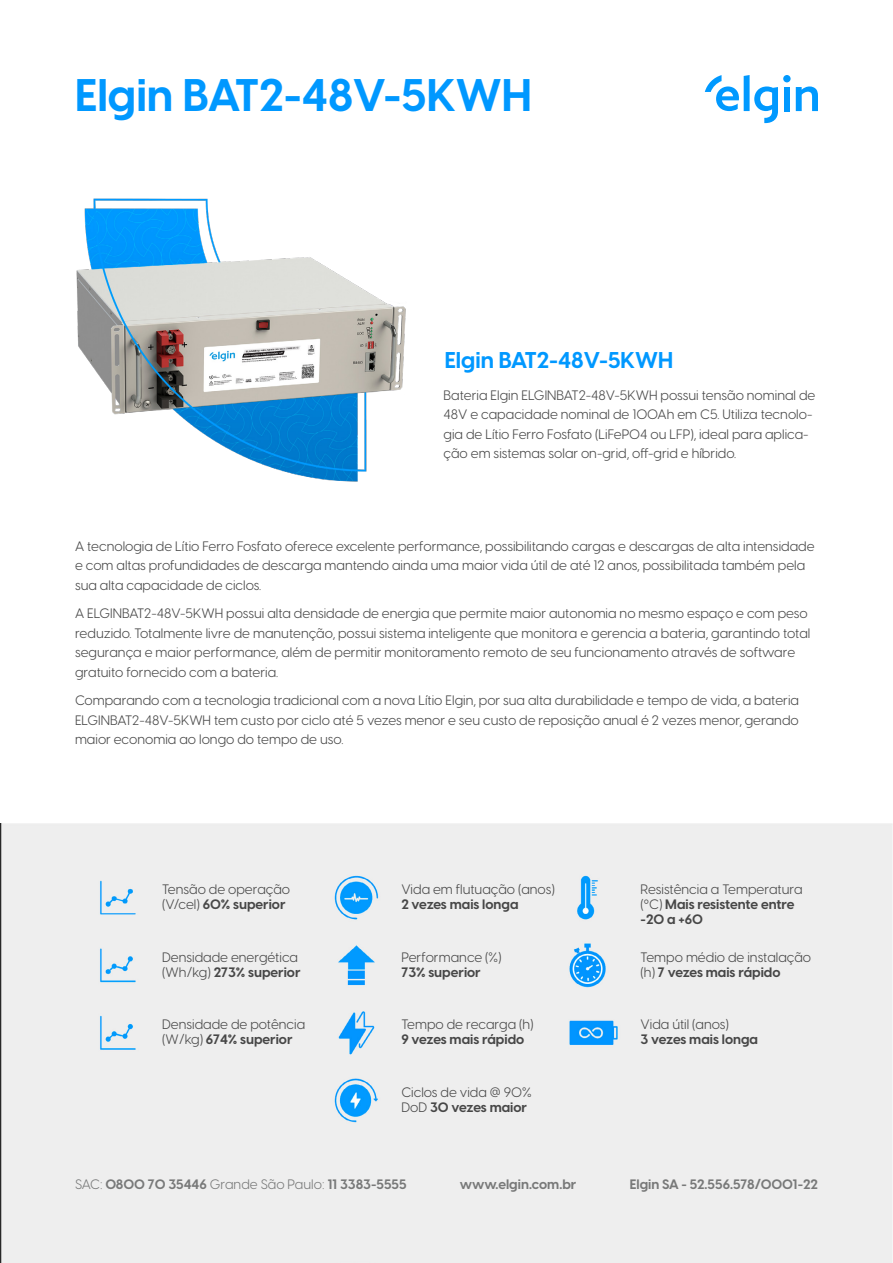
<style>
.page{position:relative;width:893px;height:1263px;background:#fff}
.page>*{position:absolute;margin:0;border:0;box-sizing:border-box;transform-origin:0 0}
.t1{font:700 45px "Visby CF";color:#0098ff}
.t2{font:700 22.5px "Visby CF";color:#0098ff}
.t3{font:13.5px/19.5px "Visby CF";color:#474747}
.t4{font:700 13.5px "Visby CF";color:#787979}
.t5{font:700 13.5px "Visby CF";color:#474747}
.s1{font-weight:700}
.s2{font-weight:400}
</style>
<div class="page">
<div style="left:1px;top:823px;width:891px;height:440px;background:#eee"></div>
<img style="left:76px;top:198px;width:330px;height:284px">
<div style="left:783px;top:75px;width:8px;height:7px;background:#09f;border-radius:50%"></div>
<div style="left:784px;top:87px;width:6px;height:24px;background:#09f"></div>
<svg style="left:796px;top:86px;width:22px;height:25px"></svg>
<svg style="left:705px;top:75px;width:73px;height:48px"></svg>
<h1 class="t1" style="left:75px;top:66px;width:458px">Elgin BAT2-48V-5KWH</h1>
<h2 class="t2" style="left:445px;top:345px;width:230px">Elgin BAT2-48V-5KWH</h2>
<p class="t3" style="left:444px;top:385px;width:373px">Bateria Elgin ELGINBAT2-48V-5KWH possui tensão nominal de 48V e capacidade nominal de 100Ah em C5. Utiliza tecnolo&shy;gia de Lítio Ferro Fosfato (LiFeP04 ou LFP), ideal para aplica&shy;ção em sistemas solar on-grid, off-grid e híbrido.</p>
<p class="t3" style="left:75px;top:536px;width:741px">A tecnologia de Lítio Ferro Fosfato oferece excelente performance, possibilitando cargas e descargas de alta intensidade e com altas profundidades de descarga mantendo ainda uma maior vida útil de até 12 anos, possibilitada também pela sua alta capacidade de ciclos.</p>
<p class="t3" style="left:75px;top:604px;width:737px">A ELGINBAT2-48V-5KWH possui alta densidade de energia que permite maior autonomia no mesmo espaço e com peso reduzido. Totalmente livre de manutenção, possui sistema inteligente que monitora e gerencia a bateria, garantindo total segurança e maior performance, além de permitir monitoramento remoto de seu funcionamento através de software gratuito fornecido com a bateria.</p>
<p class="t3" style="left:75px;top:691px;width:726px;text-align:justify">Comparando com a tecnologia tradicional com a nova Lítio Elgin, por sua alta durabilidade e tempo de vida, a bateria ELGINBAT2-48V-5KWH tem custo por ciclo até 5 vezes menor e seu custo de reposição anual é 2 vezes menor, gerando maior economia ao longo do tempo de uso.</p>
<p class="t3" style="left:162px;top:882px;width:130px;line-height:15px">Tensão de operação (V/cel) <span class="s1">60% superior</span></p>
<p class="t3" style="left:401px;top:880px;width:155px">Vida em flutuação (anos)</p>
<p class="t5" style="left:401px;top:896px;width:119px">2 vezes mais longa</p>
<p class="t3" style="left:162px;top:949px;width:140px;line-height:15px">Densidade energética (Wh/kg) <span class="s1">273% superior</span></p>
<p class="t3" style="left:401px;top:947px;width:101px">Performance (%)</p>
<p class="t5" style="left:401px;top:963px;width:81px">73% superior</p>
<p class="t3" style="left:162px;top:1017px;width:145px;line-height:15px">Densidade de potência (W/kg) <span class="s1">674% superior</span></p>
<p class="t3" style="left:401px;top:1015px;width:134px">Tempo de recarga (h)</p>
<p class="t5" style="left:401px;top:1031px;width:124px">9 vezes mais rápido</p>
<p class="t3" style="left:401px;top:1084px;width:132px;line-height:15px">Ciclos de vida @ 90%<br>DoD <span class="s1">30 vezes maior</span></p>
<p class="t3" style="left:641px;top:882px;width:163px;line-height:15px">Resistência a Temperatura (ºC) <span class="s1">Mais resistente entre -20 a +60</span></p>
<p class="t3" style="left:641px;top:949px;width:172px;line-height:15px">Tempo médio de instalação (h) <span class="s1">7 vezes mais rápido</span></p>
<p class="t3" style="left:641px;top:1015px;width:90px">Vida útil (anos)</p>
<p class="t5" style="left:641px;top:1031px;width:119px">3 vezes mais longa</p>
<p class="t4" style="left:75px;top:1176px;width:333px"><span class="s2">SAC:</span> 0800 70 35446 <span class="s2">Grande São Paulo:</span> 11 3383-5555</p>
<p class="t4" style="left:460px;top:1176px;width:118px">www.elgin.com.br</p>
<p class="t4" style="left:630px;top:1175px;width:190px">Elgin SA - 52.556.578/0001-22</p>
</div>
